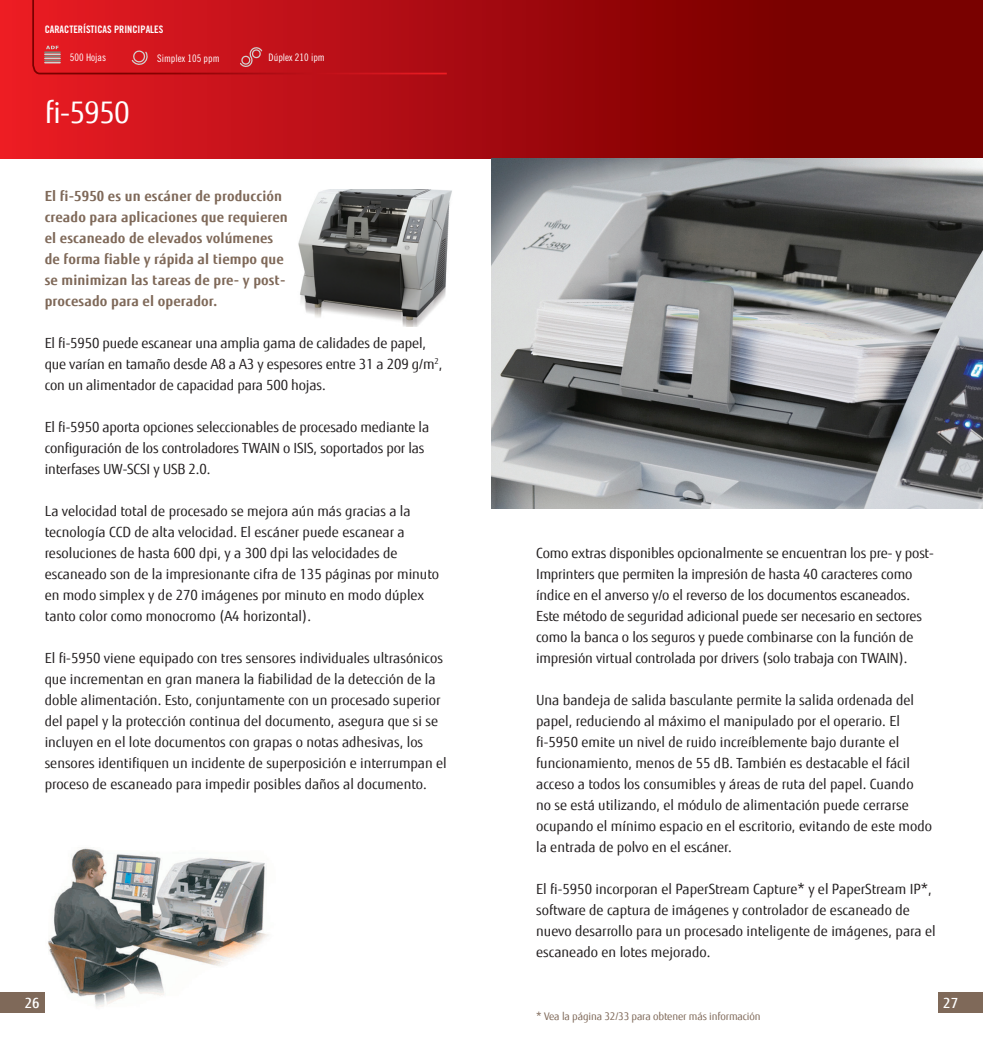
<style>
.page{position:relative;width:983px;height:1042px;background:#fff}
.page>*{position:absolute;margin:0;border:0;box-sizing:border-box;transform-origin:0 0}
.t1{font:29.75px "Fujitsu Sans";color:#fff}
.t2{font:14px/21px "Fujitsu Sans";color:#231f20}
.t3{font:700 14px/21px "Fujitsu Sans";letter-spacing:.01em;color:#7f6959}
.t4{font:500 14px "Fujitsu Sans";color:#fff}
.t5{font:10.5px "Fujitsu Sans";letter-spacing:-.01em;color:#7f6959}
.t6{font:10.33px "Trade Gothic Cond Eighteen";color:#fff}
.t7{font:10.33px "Trade Gothic Bold Cond Twenty";color:#fff}
</style>
<div class="page">
<svg style="left:0;top:0;width:982px;height:159px;background:#9e090c"></svg>
<div style="left:0;top:992px;width:45px;height:21px;background:#7f6959"></div>
<div style="left:938px;top:992px;width:44px;height:21px;background:#7f6959"></div>
<svg style="left:31px;top:0;width:417px;height:75px;background:#c6151c"></svg>
<img style="left:491px;top:159px;width:491px;height:350px">
<img style="left:48px;top:847px;width:221px;height:160px">
<img style="left:298px;top:189px;width:154px;height:138px">
<p class="t7" style="left:45px;top:23px;width:120px">CARACTERÍSTICAS PRINCIPALES</p>
<p class="t6" style="left:70px;top:51px;width:38px">500 Hojas</p>
<p class="t6" style="left:157px;top:53px;width:64px">Simplex 105 ppm</p>
<p class="t6" style="left:268px;top:51px;width:58px">Dúplex 210 ipm</p>
<h1 class="t1" style="left:45px;top:95px;width:87px">fi-5950</h1>
<p class="t3" style="left:45px;top:185px;width:245px">El fi-5950 es un escáner de producción creado para aplicaciones que requieren el escaneado de elevados volúmenes de forma fiable y rápida al tiempo que se minimizan las tareas de pre- y post&shy;procesado para el operador.</p>
<p class="t2" style="left:45px;top:332px;width:399px">El fi-5950 puede escanear una amplia gama de calidades de papel, que varían en tamaño desde A8 a A3 y espesores entre 31 a 209 g/m<sup>2</sup>, con un alimentador de capacidad para 500 hojas.</p>
<p class="t2" style="left:45px;top:416px;width:386px">El fi-5950 aporta opciones seleccionables de procesado mediante la configuración de los controladores TWAIN o ISIS, soportados por las interfases UW-SCSI y USB 2.0.</p>
<p class="t2" style="left:45px;top:500px;width:396px">La velocidad total de procesado se mejora aún más gracias a la tecnología CCD de alta velocidad. El escáner puede escanear a resoluciones de hasta 600 dpi, y a 300 dpi las velocidades de escaneado son de la impresionante cifra de 135 páginas por minuto en modo simplex y de 270 imágenes por minuto en modo dúplex tanto color como monocromo (A4 horizontal).</p>
<p class="t2" style="left:45px;top:647px;width:403px">El fi-5950 viene equipado con tres sensores individuales ultrasónicos que incrementan en gran manera la fiabilidad de la detección de la doble alimentación. Esto, conjuntamente con un procesado superior del papel y la protección continua del documento, asegura que si se incluyen en el lote documentos con grapas o notas adhesivas, los sensores identifiquen un incidente de superposición e interrumpan el proceso de escaneado para impedir posibles daños al documento.</p>
<p class="t2" style="left:536px;top:542px;width:399px">Como extras disponibles opcionalmente se encuentran los pre- y post-Imprinters que permiten la impresión de hasta 40 caracteres como índice en el anverso y/o el reverso de los documentos escaneados.<br>Este método de seguridad adicional puede ser necesario en sectores como la banca o los seguros y puede combinarse con la función de impresión virtual controlada por drivers (solo trabaja con TWAIN).</p>
<p class="t2" style="left:536px;top:689px;width:397px">Una bandeja de salida basculante permite la salida ordenada del papel, reduciendo al máximo el manipulado por el operario. El fi-5950 emite un nivel de ruido increíblemente bajo durante el funcionamiento, menos de 55 dB. También es destacable el fácil acceso a todos los consumibles y áreas de ruta del papel. Cuando no se está utilizando, el módulo de alimentación puede cerrarse ocupando el mínimo espacio en el escritorio, evitando de este modo la entrada de polvo en el escáner.</p>
<p class="t2" style="left:536px;top:878px;width:401px">El fi-5950 incorporan el PaperStream Capture* y el PaperStream IP*, software de captura de imágenes y controlador de escaneado de nuevo desarrollo para un procesado inteligente de imágenes, para el escaneado en lotes mejorado.</p>
<p class="t4" style="left:25px;top:994px;width:16px">26</p>
<p class="t4" style="left:943px;top:994px;width:16px">27</p>
<p class="t5" style="left:536px;top:1010px;width:226px">* Vea la página 32/33 para obtener más información</p>
</div>
